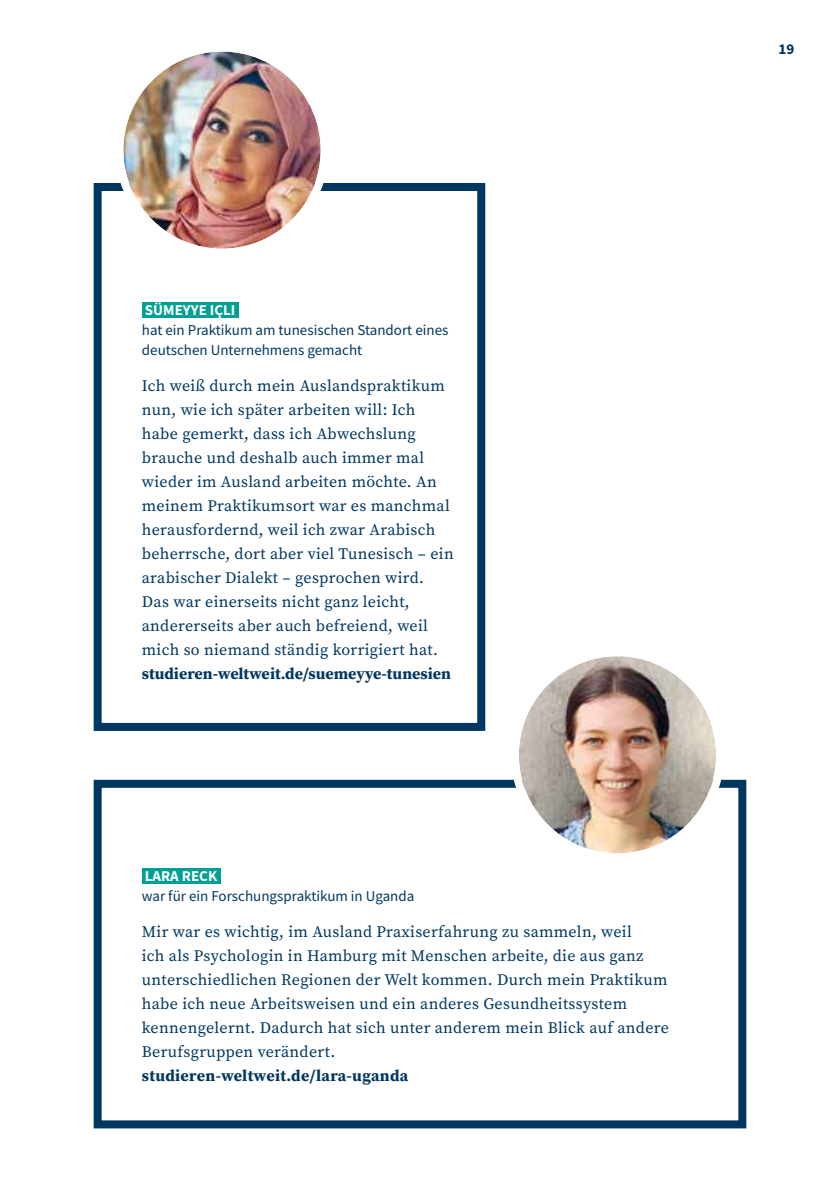
<style>
.page{position:relative;width:840px;height:1191px;background:#fff}
.page>*{position:absolute;margin:0;border:0;box-sizing:border-box;transform-origin:0 0}
.t1{font:16px/24px "Source Serif Pro";letter-spacing:.02em;color:#003761}
.t2{font:700 16px "Source Serif Pro";color:#003761}
.t3{font:700 16px "Source Serif Pro";letter-spacing:.02em;color:#003761}
.t4{font:15px/20px "Source Sans Pro";color:#003761}
.t5{font:700 15px "Source Sans Pro";color:#fff}
.t6{font:700 15px "Source Sans Pro";color:#003761}
.s1{font-weight:700;color:#fff}
</style>
<div class="page">
<div style="left:94px;top:183px;width:391px;height:548px;background:#fff;border:8px solid #003761"></div>
<div style="left:94px;top:780px;width:652px;height:348px;background:#fff;border:8px solid #003761"></div>
<div style="left:142px;top:302px;width:96px;height:16px;background:#00a092"></div>
<div style="left:142px;top:867px;width:78px;height:16px;background:#00a092"></div>
<img style="left:123px;top:52px;width:197px;height:197px;border-radius:99px">
<div style="left:115px;top:43px;width:213px;height:214px;border:8px solid #fff;border-radius:50%"></div>
<img style="left:518px;top:656px;width:197px;height:197px;border-radius:99px">
<div style="left:510px;top:648px;width:213px;height:213px;border:8px solid #fff;border-radius:50%"></div>
<p class="t4" style="left:142px;top:300px;width:308px"><span class="s1">SÜMEYYE IÇLI<br></span>hat ein Praktikum am tunesischen Standort eines deutschen Unternehmens gemacht</p>
<p class="t1" style="left:142px;top:374px;width:313px">Ich weiß durch mein Auslandspraktikum nun, wie ich später arbeiten will: Ich habe gemerkt, dass ich Abwechslung brauche und deshalb auch immer mal wieder im Ausland arbeiten möchte. An meinem Praktikumsort war es manchmal herausfordernd, weil ich zwar Arabisch beherrsche, dort aber viel Tunesisch – ein arabischer Dialekt – gesprochen wird.<br>Das war einerseits nicht ganz leicht, andererseits aber auch befreiend, weil mich so niemand ständig korrigiert hat.</p>
<p class="t2" style="left:142px;top:663px;width:310px">studieren-weltweit.de/suemeyye-tunesien</p>
<p class="t5" style="left:145px;top:866px;width:74px">LARA RECK</p>
<p class="t4" style="left:142px;top:886px;width:274px">war für ein Forschungspraktikum in Uganda</p>
<p class="t1" style="left:142px;top:919px;width:528px">Mir war es wichtig, im Ausland Praxiserfahrung zu sammeln, weil<br>ich als Psychologin in Hamburg mit Menschen arbeite, die aus ganz unterschiedlichen Regionen der Welt kommen. Durch mein Praktikum habe ich neue Arbeitsweisen und ein anderes Gesundheitssystem kennengelernt. Dadurch hat sich unter anderem mein Blick auf andere Berufsgruppen verändert.</p>
<p class="t3" style="left:142px;top:1064px;width:268px">studieren-weltweit.de/lara-uganda</p>
<p class="t6" style="left:778px;top:39px;width:18px">19</p>
</div>
